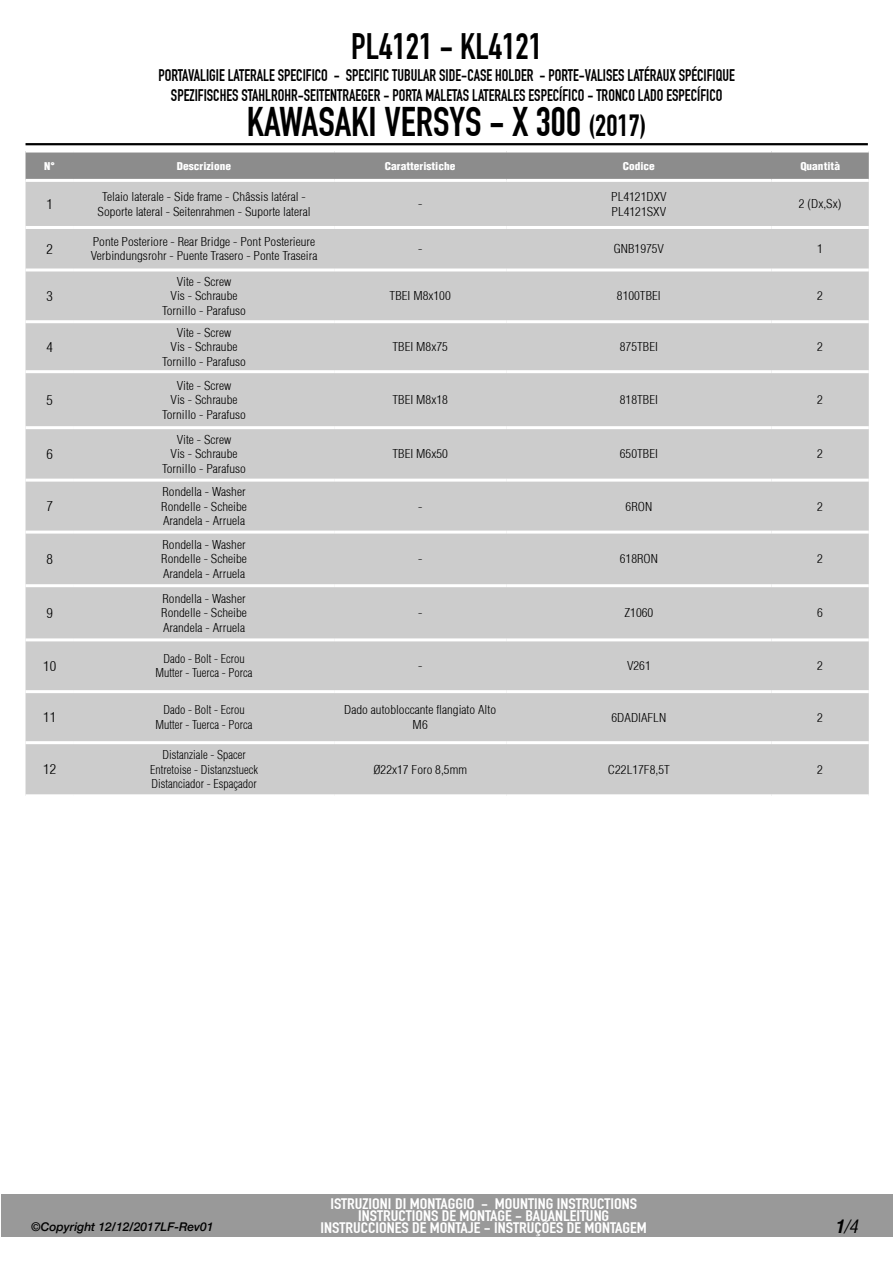
<style>
.page{position:relative;width:893px;height:1263px;background:#fff}
.page>*{position:absolute;margin:0;border:0;box-sizing:border-box;transform-origin:0 0}
.t1{font:40.5px "DIN Engschrift Alternate";color:#000}
.t2{font:36px "DIN Engschrift Alternate";color:#000}
.t3{font:italic condensed 18px "Helvetica";color:#000}
.t4{font:16.5px/19.8px "DIN Engschrift Alternate";color:#000;text-align:center;scale:.95 1}
.t5{font:15px/12px "DIN Engschrift Alternate";color:#fff;text-align:center;scale:1.2 1}
.t6{font:300 condensed 13.5px "Helvetica";color:#000;scale:1.08 1}
.t7{font:300 condensed 12px/14.4px "Helvetica";color:#000;text-align:center;scale:1.08 1}
.t8{font:300 condensed 12px/14.4px "Helvetica";color:#000;text-align:center}
.t9{font:italic 500 12px "Helvetica Neue";color:#000}
.t10{font:900 condensed 10.5px "Helvetica";color:#fff;scale:1.08 1}
.s1{font-size:30px}
.s2{font-weight:700}
</style>
<div class="page">
<div style="left:1px;top:1194px;width:891px;height:43px;background:#999"></div>
<hr style="left:26px;top:143px;width:841px;height:2px;background:#000">
<div style="left:26px;top:153px;width:842px;height:26px;background:#8c8c8c"></div>
<div style="left:26px;top:182px;width:842px;height:612px;background:#ccc"></div>
<hr style="left:26px;top:226px;width:48px;height:3px;background:#fff">
<hr style="left:74px;top:226px;width:260px;height:3px;background:#fff">
<hr style="left:334px;top:226px;width:172px;height:3px;background:#fff">
<hr style="left:506px;top:226px;width:265px;height:3px;background:#fff">
<hr style="left:771px;top:226px;width:97px;height:3px;background:#fff">
<hr style="left:26px;top:268px;width:48px;height:3px;background:#fff">
<hr style="left:74px;top:268px;width:260px;height:3px;background:#fff">
<hr style="left:334px;top:268px;width:172px;height:3px;background:#fff">
<hr style="left:506px;top:268px;width:265px;height:3px;background:#fff">
<hr style="left:771px;top:268px;width:97px;height:3px;background:#fff">
<hr style="left:26px;top:320px;width:48px;height:3px;background:#fff">
<hr style="left:74px;top:320px;width:260px;height:3px;background:#fff">
<hr style="left:334px;top:320px;width:172px;height:3px;background:#fff">
<hr style="left:506px;top:320px;width:265px;height:3px;background:#fff">
<hr style="left:771px;top:320px;width:97px;height:3px;background:#fff">
<hr style="left:26px;top:370px;width:48px;height:3px;background:#fff">
<hr style="left:74px;top:370px;width:260px;height:3px;background:#fff">
<hr style="left:334px;top:370px;width:172px;height:3px;background:#fff">
<hr style="left:506px;top:370px;width:265px;height:3px;background:#fff">
<hr style="left:771px;top:370px;width:97px;height:3px;background:#fff">
<hr style="left:26px;top:426px;width:48px;height:3px;background:#fff">
<hr style="left:74px;top:426px;width:260px;height:3px;background:#fff">
<hr style="left:334px;top:426px;width:172px;height:3px;background:#fff">
<hr style="left:506px;top:426px;width:265px;height:3px;background:#fff">
<hr style="left:771px;top:426px;width:97px;height:3px;background:#fff">
<hr style="left:26px;top:479px;width:48px;height:3px;background:#fff">
<hr style="left:74px;top:479px;width:260px;height:3px;background:#fff">
<hr style="left:334px;top:479px;width:172px;height:3px;background:#fff">
<hr style="left:506px;top:479px;width:265px;height:3px;background:#fff">
<hr style="left:771px;top:479px;width:97px;height:3px;background:#fff">
<hr style="left:26px;top:531px;width:48px;height:3px;background:#fff">
<hr style="left:74px;top:531px;width:260px;height:3px;background:#fff">
<hr style="left:334px;top:531px;width:172px;height:3px;background:#fff">
<hr style="left:506px;top:531px;width:265px;height:3px;background:#fff">
<hr style="left:771px;top:531px;width:97px;height:3px;background:#fff">
<hr style="left:26px;top:584px;width:48px;height:3px;background:#fff">
<hr style="left:74px;top:584px;width:260px;height:3px;background:#fff">
<hr style="left:334px;top:584px;width:172px;height:3px;background:#fff">
<hr style="left:506px;top:584px;width:265px;height:3px;background:#fff">
<hr style="left:771px;top:584px;width:97px;height:3px;background:#fff">
<hr style="left:26px;top:638px;width:48px;height:3px;background:#fff">
<hr style="left:74px;top:638px;width:260px;height:3px;background:#fff">
<hr style="left:334px;top:638px;width:172px;height:3px;background:#fff">
<hr style="left:506px;top:638px;width:265px;height:3px;background:#fff">
<hr style="left:771px;top:638px;width:97px;height:3px;background:#fff">
<hr style="left:26px;top:690px;width:48px;height:3px;background:#fff">
<hr style="left:74px;top:690px;width:260px;height:3px;background:#fff">
<hr style="left:334px;top:690px;width:172px;height:3px;background:#fff">
<hr style="left:506px;top:690px;width:265px;height:3px;background:#fff">
<hr style="left:771px;top:690px;width:97px;height:3px;background:#fff">
<hr style="left:26px;top:741px;width:48px;height:3px;background:#fff">
<hr style="left:74px;top:741px;width:260px;height:3px;background:#fff">
<hr style="left:334px;top:741px;width:172px;height:3px;background:#fff">
<hr style="left:506px;top:741px;width:265px;height:3px;background:#fff">
<hr style="left:771px;top:741px;width:97px;height:3px;background:#fff">
<h2 class="t2" style="left:351px;top:27px;width:193px">PL4121 - KL4121</h2>
<h3 class="t4" style="left:158px;top:66px;width:608px">PORTAVALIGIE LATERALE SPECIFICO - SPECIFIC TUBULAR SIDE-CASE HOLDER - PORTE-VALISES LATÉRAUX SPÉCIFIQUE<br>SPEZIFISCHES STAHLROHR-SEITENTRAEGER - PORTA MALETAS LATERALES ESPECÍFICO - TRONCO LADO ESPECÍFICO</h3>
<h1 class="t1" style="left:247px;top:101px;width:401px">KAWASAKI VERSYS - X 300 <span class="s1">(2017)</span></h1>
<p class="t10" style="left:44px;top:161px;width:12px">N°</p>
<p class="t10" style="left:177px;top:161px;width:52px">Descrizione</p>
<p class="t10" style="left:385px;top:161px;width:67px">Caratteristiche</p>
<p class="t10" style="left:623px;top:161px;width:31px">Codice</p>
<p class="t10" style="left:800px;top:161px;width:38px">Quantità</p>
<p class="t6" style="left:46px;top:199px;width:7px">1</p>
<p class="t7" style="left:97px;top:191px;width:199px">Telaio laterale - Side frame - Châssis latéral -<br>Soporte lateral - Seitenrahmen - Suporte lateral</p>
<p class="t7" style="left:611px;top:191px;width:53px;text-align:left">PL4121DXV<br>PL4121SXV</p>
<p class="t7" style="left:799px;top:198px;width:41px">2 (Dx,Sx)</p>
<p class="t7" style="left:418px;top:198px;width:5px">-</p>
<p class="t6" style="left:46px;top:243px;width:7px">2</p>
<p class="t7" style="left:91px;top:235px;width:211px;text-align:left">Ponte Posteriore - Rear Bridge - Pont Posterieure<br>Verbindungsrohr - Puente Trasero - Ponte Traseira</p>
<p class="t6" style="left:46px;top:291px;width:7px">3</p>
<p class="t6" style="left:46px;top:341px;width:7px">4</p>
<p class="t6" style="left:46px;top:394px;width:7px">5</p>
<p class="t6" style="left:46px;top:449px;width:7px">6</p>
<p class="t6" style="left:46px;top:501px;width:7px">7</p>
<p class="t6" style="left:46px;top:554px;width:7px">8</p>
<p class="t6" style="left:46px;top:607px;width:7px">9</p>
<p class="t7" style="left:162px;top:275px;width:79px">Vite - Screw<br>Vis - Schraube<br>Tornillo - Parafuso</p>
<p class="t7" style="left:162px;top:326px;width:79px">Vite - Screw<br>Vis - Schraube<br>Tornillo - Parafuso</p>
<p class="t7" style="left:162px;top:379px;width:79px">Vite - Screw<br>Vis - Schraube<br>Tornillo - Parafuso</p>
<p class="t7" style="left:162px;top:433px;width:79px">Vite - Screw<br>Vis - Schraube<br>Tornillo - Parafuso</p>
<p class="t7" style="left:161px;top:486px;width:81px;text-align:justify">Rondella - Washer Rondelle - Scheibe Arandela - Arruela</p>
<p class="t7" style="left:161px;top:538px;width:81px;text-align:justify">Rondella - Washer Rondelle - Scheibe Arandela - Arruela</p>
<p class="t7" style="left:161px;top:592px;width:81px;text-align:justify">Rondella - Washer Rondelle - Scheibe Arandela - Arruela</p>
<p class="t6" style="left:43px;top:660px;width:13px">10</p>
<p class="t8" style="left:155px;top:653px;width:99px">Dado - Bolt - Ecrou<br>Mutter - Tuerca - Porca</p>
<p class="t7" style="left:418px;top:243px;width:5px">-</p>
<p class="t7" style="left:613px;top:243px;width:48px">GNB1975V</p>
<p class="t7" style="left:817px;top:243px;width:7px">1</p>
<p class="t7" style="left:389px;top:290px;width:58px">TBEI M8x100</p>
<p class="t7" style="left:617px;top:290px;width:42px">8100TBEI</p>
<p class="t7" style="left:817px;top:290px;width:7px">2</p>
<p class="t7" style="left:392px;top:341px;width:53px">TBEI M8x75</p>
<p class="t7" style="left:620px;top:341px;width:37px">875TBEI</p>
<p class="t7" style="left:817px;top:341px;width:7px">2</p>
<p class="t7" style="left:392px;top:394px;width:53px">TBEI M8x18</p>
<p class="t7" style="left:620px;top:394px;width:37px">818TBEI</p>
<p class="t7" style="left:817px;top:394px;width:7px">2</p>
<p class="t7" style="left:392px;top:448px;width:53px">TBEI M6x50</p>
<p class="t7" style="left:620px;top:448px;width:37px">650TBEI</p>
<p class="t7" style="left:817px;top:448px;width:7px">2</p>
<p class="t7" style="left:418px;top:500px;width:5px">-</p>
<p class="t7" style="left:625px;top:500px;width:26px">6RON</p>
<p class="t7" style="left:817px;top:500px;width:7px">2</p>
<p class="t7" style="left:418px;top:553px;width:5px">-</p>
<p class="t7" style="left:619px;top:553px;width:37px">618RON</p>
<p class="t7" style="left:817px;top:553px;width:7px">2</p>
<p class="t7" style="left:418px;top:607px;width:5px">-</p>
<p class="t7" style="left:624px;top:607px;width:28px">Z1060</p>
<p class="t7" style="left:817px;top:607px;width:7px">6</p>
<p class="t7" style="left:418px;top:660px;width:5px">-</p>
<p class="t7" style="left:627px;top:660px;width:23px">V261</p>
<p class="t7" style="left:817px;top:660px;width:7px">2</p>
<p class="t6" style="left:43px;top:712px;width:13px">11</p>
<p class="t8" style="left:155px;top:704px;width:99px">Dado - Bolt - Ecrou<br>Mutter - Tuerca - Porca</p>
<p class="t7" style="left:344px;top:704px;width:142px">Dado autobloccante flangiato Alto<br>M6</p>
<p class="t7" style="left:611px;top:711px;width:52px">6DADIAFLN</p>
<p class="t7" style="left:817px;top:711px;width:7px">2</p>
<p class="t6" style="left:43px;top:764px;width:13px">12</p>
<p class="t8" style="left:150px;top:749px;width:109px">Distanziale - Spacer<br>Entretoise - Distanzstueck<br>Distanciador - Espaçador</p>
<p class="t7" style="left:373px;top:763px;width:88px">Ø22x17 Foro 8,5mm</p>
<p class="t7" style="left:608px;top:763px;width:59px">C22L17F8,5T</p>
<p class="t7" style="left:817px;top:763px;width:7px">2</p>
<p class="t9" style="left:31px;top:1222px;width:184px">©Copyright 12/12/2017LF-Rev01</p>
<p class="t5" style="left:320px;top:1198px;width:273px">ISTRUZIONI DI MONTAGGIO - MOUNTING INSTRUCTIONS<br>INSTRUCTIONS DE MONTAGE - BAUANLEITUNG<br>INSTRUCCIONES DE MONTAJE - INSTRUÇÕES DE MONTAGEM</p>
<h3 class="t3" style="left:834px;top:1216px;width:25px"><span class="s2">1</span>/4</h3>
</div>
